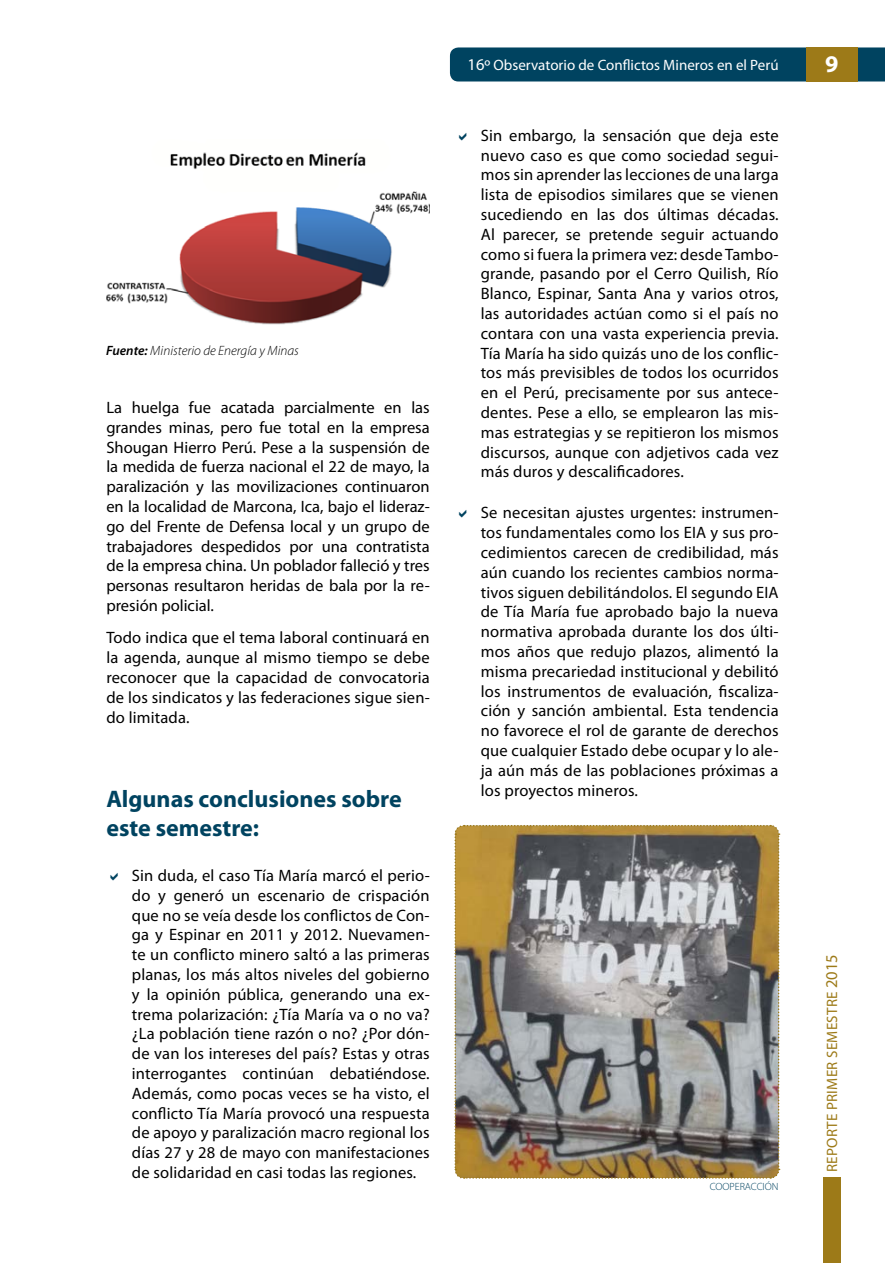
<style>
.page{position:relative;width:885px;height:1263px;background:#fff}
.page>*{position:absolute;margin:0;border:0;box-sizing:border-box;transform-origin:0 0}
.t1{font:700 24px/28.8px "Myriad Pro";color:#004360}
.t2{font:700 24px "Myriad Pro";color:#fff}
.t3{font:16.5px/19.8px "Myriad Pro";letter-spacing:.01em;color:#000;text-align:justify}
.t4{font:15px "Myriad Pro";color:#fff}
.t5{font:15px "Myriad Pro";letter-spacing:.02em;color:#9d7a18}
.t6{font:italic 300 13.5px "Myriad Pro";color:#000}
.t7{font:300 10.5px "Myriad Pro";letter-spacing:-.005em;color:#004360}
.s1{font-weight:600}
.s2{font-size:16.5px}
</style>
<div class="page">
<div style="left:450px;top:47px;width:434px;height:34px;background:#004360"></div>
<div style="left:806px;top:47px;width:51px;height:34px;background:#9d7a18"></div>
<div style="left:823px;top:1178px;width:17px;height:85px;background:#9d7a18"></div>
<svg style="left:454px;top:824px;width:326px;height:355px;background:#8d8679"></svg>
<img style="left:106px;top:152px;width:323px;height:173px">
<p class="t6" style="left:106px;top:343px;width:194px"><span class="s1">Fuente:</span> Ministerio de Energía y Minas</p>
<p class="t3" style="left:106px;top:397px;width:325px">La huelga fue acatada parcialmente en las grandes minas, pero fue total en la empresa Shougan Hierro Perú. Pese a la suspensión de la medida de fuerza nacional el 22 de mayo, la paralización y las movilizaciones continuaron en la localidad de Marcona, Ica, bajo el lideraz&shy;go del Frente de Defensa local y un grupo de trabajadores despedidos por una contratista de la empresa china. Un poblador falleció y tres personas resultaron heridas de bala por la re&shy;presión policial.</p>
<p class="t3" style="left:106px;top:628px;width:325px">Todo indica que el tema laboral continuará en la agenda, aunque al mismo tiempo se debe reconocer que la capacidad de convocatoria de los sindicatos y las federaciones sigue sien&shy;do limitada.</p>
<h1 class="t1" style="left:106px;top:783px;width:297px">Algunas conclusiones sobre este semestre:</h1>
<p class="t3" style="left:132px;top:865px;width:299px">Sin duda, el caso Tía María marcó el perio&shy;do y generó un escenario de crispación que no se veía desde los conflictos de Con&shy;ga y Espinar en 2011 y 2012. Nuevamen&shy;te un conflicto minero saltó a las primeras planas, los más altos niveles del gobierno y la opinión pública, generando una ex&shy;trema polarización: ¿Tía María va o no va? ¿La población tiene razón o no? ¿Por dón&shy;de van los intereses del país? Estas y otras interrogantes continúan debatiéndose.<br>Además, como pocas veces se ha visto, el conflicto Tía María provocó una respuesta de apoyo y paralización macro regional los días 27 y 28 de mayo con manifestaciones de solidaridad en casi todas las regiones.</p>
<p class="t4" style="left:467px;top:55px;width:312px"><span class="s2">16º</span> Observatorio de Conflictos Mineros en el Perú</p>
<p class="t3" style="left:480px;top:125px;width:299px">Sin embargo, la sensación que deja este nuevo caso es que como sociedad segui&shy;mos sin aprender las lecciones de una larga lista de episodios similares que se vienen sucediendo en las dos últimas décadas.<br>Al parecer, se pretende seguir actuando como si fuera la primera vez: desde Tambo&shy;grande, pasando por el Cerro Quilish, Río Blanco, Espinar, Santa Ana y varios otros, las autoridades actúan como si el país no contara con una vasta experiencia previa.<br>Tía María ha sido quizás uno de los conflic&shy;tos más previsibles de todos los ocurridos en el Perú, precisamente por sus antece&shy;dentes. Pese a ello, se emplearon las mis&shy;mas estrategias y se repitieron los mismos discursos, aunque con adjetivos cada vez más duros y descalificadores.</p>
<p class="t3" style="left:480px;top:503px;width:299px">Se necesitan ajustes urgentes: instrumen&shy;tos fundamentales como los EIA y sus pro&shy;cedimientos carecen de credibilidad, más aún cuando los recientes cambios norma&shy;tivos siguen debilitándolos. El segundo EIA de Tía María fue aprobado bajo la nueva normativa aprobada durante los dos últi&shy;mos años que redujo plazos, alimentó la misma precariedad institucional y debilitó los instrumentos de evaluación, fiscaliza&shy;ción y sanción ambiental. Esta tendencia no favorece el rol de garante de derechos que cualquier Estado debe ocupar y lo ale&shy;ja aún más de las poblaciones próximas a los proyectos mineros.</p>
<p class="t7" style="left:709px;top:1181px;width:68px">COOPERACCIÓN</p>
<h1 class="t2" style="left:825px;top:48px;width:15px">9</h1>
<p class="t5" style="left:822px;top:1172px;width:220px;rotate:-90deg">Reporte Primer Semestre <span class="s2">2015</span></p>
</div>
